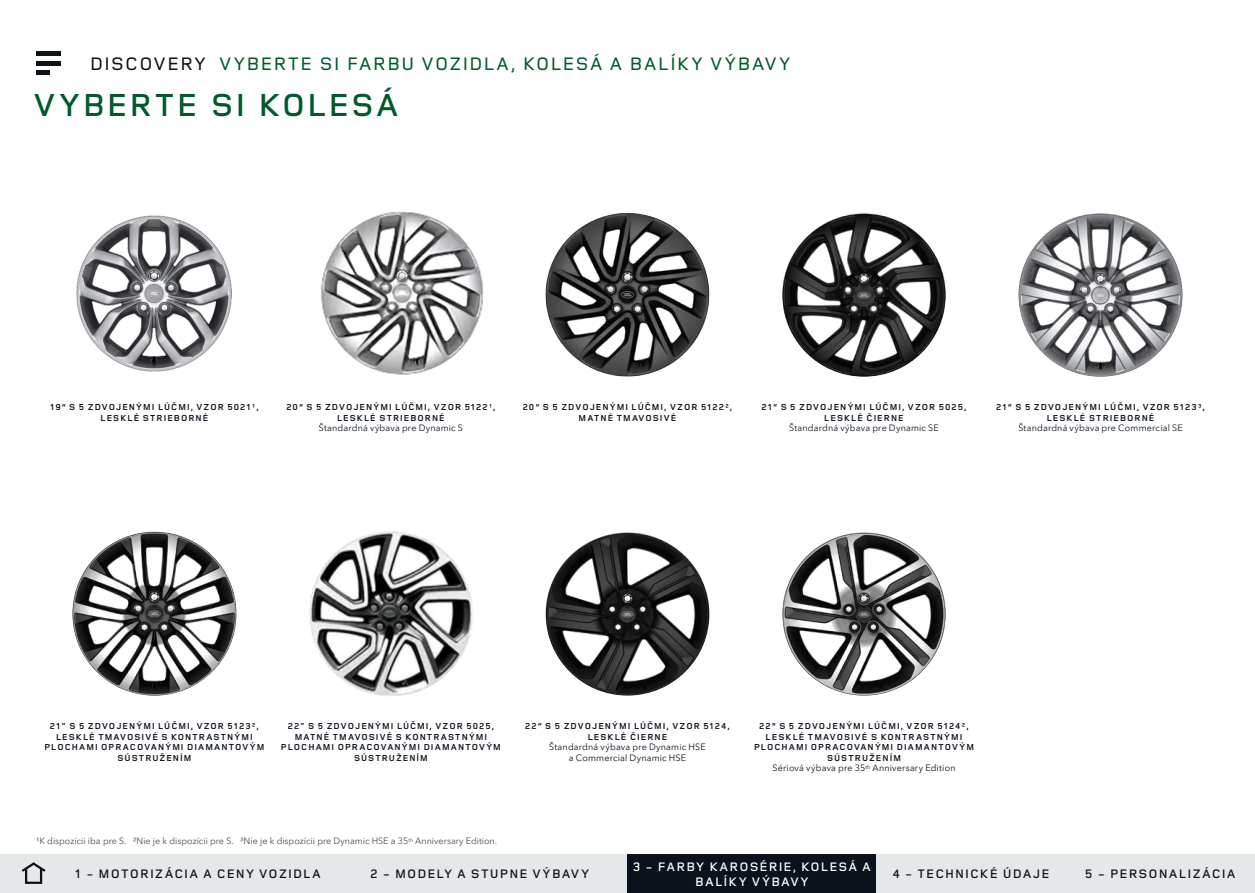
<style>
.page{position:relative;width:1255px;height:893px;background:#fff}
.page>*{position:absolute;margin:0;border:0;box-sizing:border-box;transform-origin:0 0}
.t1{font:600 33px "Land Rover Wide";color:#005a2b}
.t2{font:500 18.75px "Land Rover Wide";letter-spacing:.005em;color:#005a2b}
.t3{font:600 12.75px "Land Rover Wide";letter-spacing:.025em;color:#0c121c}
.t4{font:600 12.75px/15px "Land Rover Wide";letter-spacing:.03em;color:#fff;text-align:center}
.t5{font:700 9px/10.5px "Land Rover Wide";letter-spacing:.035em;color:#0c121c;text-align:center}
.t6{font:9px/10.5px "Avenir Next W1 G";letter-spacing:.015em;color:#0c121c;text-align:center}
.t7{font:9px "Avenir Next W1 G";color:#4a4f54}
.s1{color:#0c121c}
</style>
<div class="page">
<svg style="left:36px;top:55px;width:24px;height:16px"></svg>
<hr style="left:36px;top:51px;width:24px;height:4px;background:#0c121c">
<hr style="left:36px;top:61px;width:24px;height:4px;background:#0c121c">
<hr style="left:36px;top:71px;width:14px;height:4px;background:#0c121c">
<div style="left:0;top:855px;width:64px;height:38px;background:#e4e8e8"></div>
<svg style="left:21px;top:862px;width:25px;height:11px"></svg>
<div style="left:25px;top:867px;width:17px;height:17px;border:2px solid #0c121c"></div>
<div style="left:64px;top:855px;width:268px;height:38px;background:#e4e8e8"></div>
<div style="left:876px;top:855px;width:189px;height:38px;background:#e4e8e8"></div>
<div style="left:1065px;top:855px;width:189px;height:38px;background:#e4e8e8"></div>
<div style="left:332px;top:855px;width:295px;height:38px;background:#e4e8e8"></div>
<div style="left:627px;top:855px;width:249px;height:38px;background:#0c121c"></div>
<img style="left:781px;top:213px;width:165px;height:164px;border-radius:82px">
<img style="left:545px;top:213px;width:164px;height:164px;border-radius:82px">
<img style="left:781px;top:531px;width:165px;height:165px;border-radius:82px">
<img style="left:545px;top:531px;width:164px;height:165px;border-radius:82px">
<img style="left:1018px;top:213px;width:164px;height:164px;border-radius:82px">
<img style="left:72px;top:531px;width:164px;height:165px;border-radius:82px">
<img style="left:309px;top:531px;width:164px;height:165px">
<img style="left:321px;top:211px;width:162px;height:164px">
<img style="left:76px;top:215px;width:156px;height:157px">
<h2 class="t2" style="left:89px;top:50px;width:703px"><span class="s1">DISCOVERY</span> VYBERTE SI FARBU VOZIDLA, KOLESÁ A BALÍKY VÝBAVY</h2>
<h1 class="t1" style="left:33px;top:82px;width:368px">VYBERTE SI KOLESÁ</h1>
<p class="t5" style="left:50px;top:402px;width:211px">19“ S 5 ZDVOJENÝMI LÚČMI, VZOR 5021¹,<br>LESKLÉ STRIEBORNÉ</p>
<p class="t5" style="left:286px;top:402px;width:211px">20“ S 5 ZDVOJENÝMI LÚČMI, VZOR 5122¹,<br>LESKLÉ STRIEBORNÉ</p>
<p class="t6" style="left:319px;top:422px;width:146px">Štandardná výbava pre Dynamic S</p>
<p class="t5" style="left:522px;top:402px;width:212px">20“ S 5 ZDVOJENÝMI LÚČMI, VZOR 5122²,<br>MATNÉ TMAVOSIVÉ</p>
<p class="t5" style="left:761px;top:402px;width:207px">21“ S 5 ZDVOJENÝMI LÚČMI, VZOR 5025,<br>LESKLÉ ČIERNE</p>
<p class="t6" style="left:789px;top:422px;width:151px">Štandardná výbava pre Dynamic SE</p>
<p class="t5" style="left:995px;top:402px;width:211px">21“ S 5 ZDVOJENÝMI LÚČMI, VZOR 5123³,<br>LESKLÉ STRIEBORNÉ</p>
<p class="t6" style="left:1018px;top:422px;width:166px">Štandardná výbava pre Commercial SE</p>
<p class="t5" style="left:44px;top:721px;width:222px">21" S 5 ZDVOJENÝMI LÚČMI, VZOR 5123²,<br>LESKLÉ TMAVOSIVÉ S KONTRASTNÝMI<br>PLOCHAMI OPRACOVANÝMI DIAMANTOVÝM<br>SÚSTRUŽENÍM</p>
<p class="t5" style="left:280px;top:721px;width:222px">22" S 5 ZDVOJENÝMI LÚČMI, VZOR 5025,<br>MATNÉ TMAVOSIVÉ S KONTRASTNÝMI<br>PLOCHAMI OPRACOVANÝMI DIAMANTOVÝM<br>SÚSTRUŽENÍM</p>
<p class="t5" style="left:525px;top:720px;width:207px">22“ S 5 ZDVOJENÝMI LÚČMI, VZOR 5124,<br>LESKLÉ ČIERNE</p>
<p class="t6" style="left:549px;top:741px;width:158px">Štandardná výbava pre Dynamic HSE a Commercial Dynamic HSE</p>
<p class="t7" style="left:36px;top:834px;width:462px">1K dispozícii iba pre S. 2Nie je k dispozícii pre S. 3Nie je k dispozícii pre Dynamic HSE a 35<sup>th</sup> Anniversary Edition.</p>
<p class="t5" style="left:753px;top:720px;width:222px">22“ S 5 ZDVOJENÝMI LÚČMI, VZOR 5124²,<br>LESKLÉ TMAVOSIVÉ S KONTRASTNÝMI<br>PLOCHAMI OPRACOVANÝMI DIAMANTOVÝM<br>SÚSTRUŽENÍM</p>
<p class="t6" style="left:772px;top:762px;width:184px">Sériová výbava pre 35<sup>th</sup> Anniversary Edition</p>
<h3 class="t4" style="left:632px;top:858px;width:240px">3 - FARBY KAROSÉRIE, KOLESÁ A<br>BALÍKY VÝBAVY</h3>
<h3 class="t3" style="left:74px;top:865px;width:248px">1 - MOTORIZÁCIA A CENY VOZIDLA</h3>
<h3 class="t3" style="left:370px;top:865px;width:221px">2 - MODELY A STUPNE VÝBAVY</h3>
<h3 class="t3" style="left:892px;top:865px;width:159px">4 - TECHNICKÉ ÚDAJE</h3>
<h3 class="t3" style="left:1084px;top:865px;width:153px">5 - PERSONALIZÁCIA</h3>
</div>
